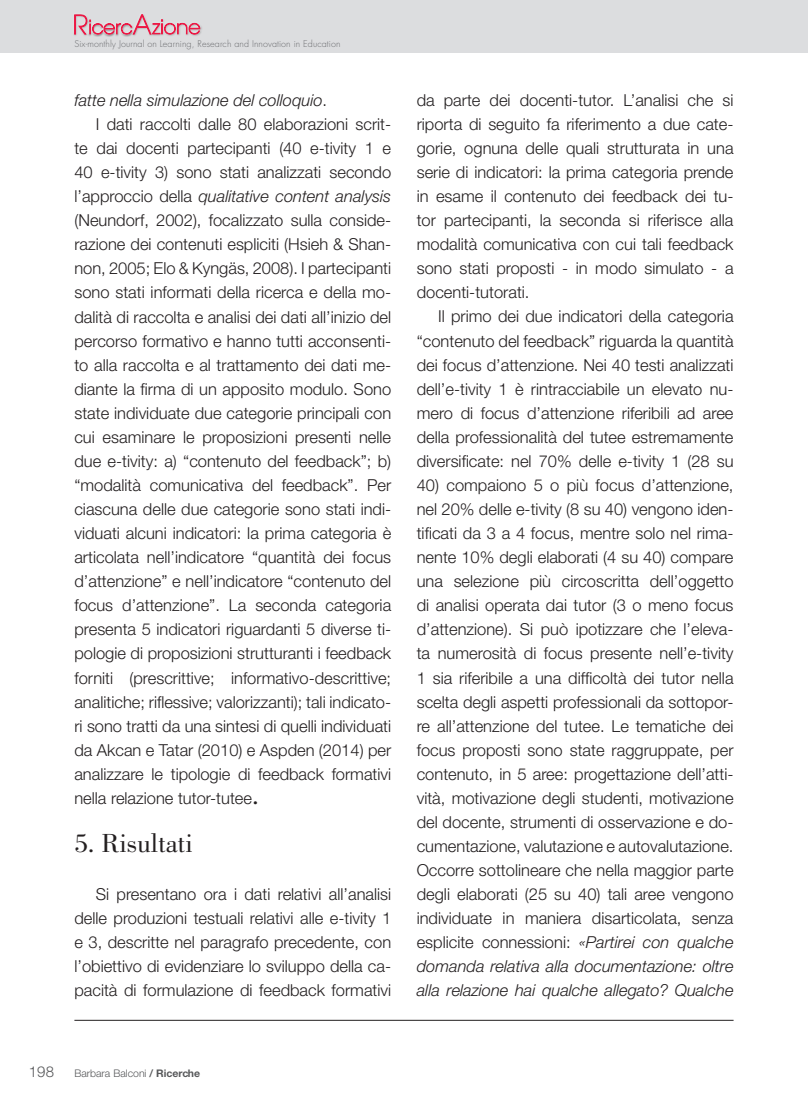
<style>
.page{position:relative;width:808px;height:1106px;background:#fff}
.page>*{position:absolute;margin:0;border:0;box-sizing:border-box;transform-origin:0 0}
.t1{font:27px "Bodoni";color:#231f20}
.t2{font:300 16.5px/24px "Helvetica Neue LT";color:#231f20;text-align:justify}
.t3{font:italic 300 16.5px "Helvetica Neue LT";color:#231f20}
.t4{font:300 15px "Helvetica Neue CE";color:#57585a}
.t5{font:300 10.5px "Helvetica Neue CE";color:#57585a}
.t6{font:300 9px "Futura";letter-spacing:.01em;color:#6c6d70}
.s1{font-style:normal}
.s2{font-family:"Bodoni";font-weight:400;font-size:27px}
.s3{font-style:italic}
.s4{font-weight:500}
.s5{font-weight:700}
</style>
<div class="page">
<div style="left:0;top:0;width:808px;height:53px;background:#dcdddf"></div>
<hr style="left:74px;top:1020px;width:659px;height:1px;background:#231f20">
<div style="left:72px;top:14px;width:18px;height:23px;background:#231f20;opacity:.3"></div>
<div style="left:87px;top:18px;width:48px;height:19px;background:#231f20;opacity:.5"></div>
<div style="left:131px;top:13px;width:23px;height:24px;background:#231f20;opacity:.3"></div>
<div style="left:150px;top:18px;width:53px;height:19px;background:#231f20;opacity:.3"></div>
<svg style="left:74px;top:14px;width:126px;height:21px"></svg>
<p class="t6" style="left:74px;top:38px;width:268px">Six-monthly Journal on Learning, Research and Innovation in Education</p>
<p class="t3" style="left:74px;top:90px;width:254px">fatte nella simulazione del colloquio<span class="s1">.</span></p>
<p class="t2" style="left:96px;top:112px;width:297px">I dati raccolti dalle 80 elaborazioni scrit-</p>
<p class="t2" style="left:74px;top:136px;width:318px">te dai docenti partecipanti (40 e-tivity 1 e</p>
<p class="t2" style="left:74px;top:160px;width:318px">40 e-tivity 3) sono stati analizzati secondo</p>
<p class="t3" style="left:74px;top:186px;width:318px"><span class="s1">l’approccio della</span> qualitative content analysis</p>
<p class="t2" style="left:74px;top:208px;width:318px">(Neundorf, 2002), focalizzato sulla conside-</p>
<p class="t2" style="left:74px;top:232px;width:318px">razione dei contenuti espliciti (Hsieh &amp; Shan-</p>
<p class="t2" style="left:74px;top:256px;width:318px">non, 2005; Elo &amp; Kyngäs, 2008). I partecipanti</p>
<p class="t2" style="left:74px;top:280px;width:318px">sono stati informati della ricerca e della mo-</p>
<p class="t2" style="left:74px;top:304px;width:318px">dalità di raccolta e analisi dei dati all’inizio del</p>
<p class="t2" style="left:74px;top:328px;width:318px">percorso formativo e hanno tutti acconsenti-</p>
<p class="t2" style="left:74px;top:352px;width:318px">to alla raccolta e al trattamento dei dati me-</p>
<p class="t2" style="left:74px;top:376px;width:318px">diante la firma di un apposito modulo. Sono</p>
<p class="t2" style="left:74px;top:400px;width:318px">state individuate due categorie principali con</p>
<p class="t2" style="left:74px;top:424px;width:318px">cui esaminare le proposizioni presenti nelle</p>
<p class="t2" style="left:74px;top:448px;width:318px">due e-tivity: a) “contenuto del feedback”; b)</p>
<p class="t2" style="left:74px;top:473px;width:318px">“modalità comunicativa del feedback”. Per</p>
<p class="t2" style="left:74px;top:497px;width:318px">ciascuna delle due categorie sono stati indi-</p>
<p class="t2" style="left:74px;top:521px;width:318px">viduati alcuni indicatori: la prima categoria è</p>
<p class="t2" style="left:74px;top:545px;width:318px">articolata nell’indicatore “quantità dei focus</p>
<p class="t2" style="left:74px;top:569px;width:318px">d’attenzione” e nell’indicatore “contenuto del</p>
<p class="t2" style="left:74px;top:593px;width:318px">focus d’attenzione”. La seconda categoria</p>
<p class="t2" style="left:74px;top:617px;width:318px">presenta 5 indicatori riguardanti 5 diverse ti-</p>
<p class="t2" style="left:74px;top:641px;width:318px">pologie di proposizioni strutturanti i feedback</p>
<p class="t2" style="left:74px;top:665px;width:318px">forniti (prescrittive; informativo-descrittive;</p>
<p class="t2" style="left:74px;top:689px;width:318px">analitiche; riflessive; valorizzanti); tali indicato-</p>
<p class="t2" style="left:74px;top:713px;width:318px">ri sono tratti da una sintesi di quelli individuati</p>
<p class="t2" style="left:74px;top:737px;width:318px">da Akcan e Tatar (2010) e Aspden (2014) per</p>
<p class="t2" style="left:74px;top:761px;width:318px">analizzare le tipologie di feedback formativi</p>
<p class="t2" style="left:74px;top:785px;width:186px">nella relazione tutor-tutee<span class="s2">.</span></p>
<h1 class="t1" style="left:74px;top:828px;width:120px">5. Risultati</h1>
<p class="t2" style="left:74px;top:882px;width:318px;text-indent:21px">Si presentano ora i dati relativi all’analisi delle produzioni testuali relativi alle e-tivity 1 e 3, descritte nel paragrafo precedente, con l’obiettivo di evidenziare lo sviluppo della ca&shy;pacità di formulazione di feedback formativi</p>
<p class="t2" style="left:417px;top:88px;width:318px">da parte dei docenti-tutor. L’analisi che si riporta di seguito fa riferimento a due cate&shy;gorie, ognuna delle quali strutturata in una serie di indicatori: la prima categoria prende in esame il contenuto dei feedback dei tu&shy;tor partecipanti, la seconda si riferisce alla modalità comunicativa con cui tali feedback sono stati proposti - in modo simulato - a docenti-tutorati.</p>
<p class="t2" style="left:417px;top:304px;width:318px;text-indent:21px">Il primo dei due indicatori della categoria “contenuto del feedback” riguarda la quantità dei focus d’attenzione. Nei 40 testi analizzati dell’e-tivity 1 è rintracciabile un elevato nu&shy;mero di focus d’attenzione riferibili ad aree della professionalità del tutee estremamente diversificate: nel 70% delle e-tivity 1 (28 su</p>
<p class="t2" style="left:417px;top:473px;width:318px">40) compaiono 5 o più focus d’attenzione, nel 20% delle e-tivity (8 su 40) vengono iden&shy;tificati da 3 a 4 focus, mentre solo nel rima&shy;nente 10% degli elaborati (4 su 40) compare una selezione più circoscritta dell’oggetto di analisi operata dai tutor (3 o meno focus d’attenzione). Si può ipotizzare che l’eleva&shy;ta numerosità di focus presente nell’e-tivity 1 sia riferibile a una difficoltà dei tutor nella scelta degli aspetti professionali da sottopor&shy;re all’attenzione del tutee. Le tematiche dei focus proposti sono state raggruppate, per contenuto, in 5 aree: progettazione dell’atti&shy;vità, motivazione degli studenti, motivazione del docente, strumenti di osservazione e do&shy;cumentazione, valutazione e autovalutazione.<br>Occorre sottolineare che nella maggior parte degli elaborati (25 su 40) tali aree vengono individuate in maniera disarticolata, senza esplicite connessioni: <span class="s3">«Partirei con qualche domanda relativa alla documentazione: oltre alla relazione hai qualche allegato? Qualche</span></p>
<p class="t4" style="left:29px;top:1062px;width:27px">198</p>
<p class="t5" style="left:74px;top:1067px;width:127px">Barbara Balconi <span class="s4">/</span> <span class="s5">Ricerche</span></p>
</div>
